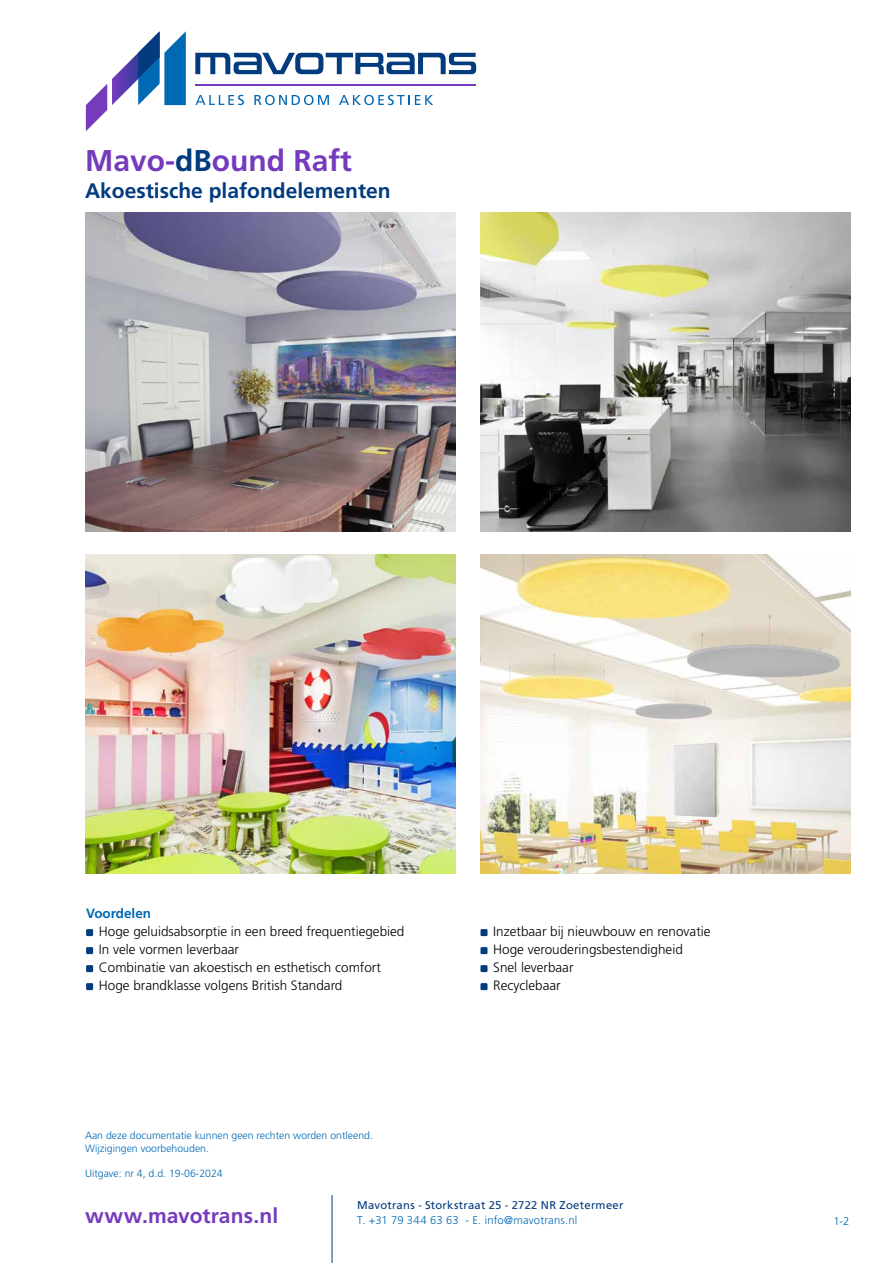
<style>
.page{position:relative;width:893px;height:1263px;background:#fff}
.page>*{position:absolute;margin:0;border:0;box-sizing:border-box;transform-origin:0 0}
.t1{font:700 30px "Frutiger LT Std";color:#753bbd}
.t2{font:700 21px "Frutiger LT Std";color:#023b7e}
.t3{font:700 21px "Frutiger LT Std";letter-spacing:.005em;color:#753bbd}
.t4{font:300 13.5px/18px "Frutiger LT Std";color:#000}
.t5{font:700 13.5px "Frutiger LT Std";color:#0069b4}
.t6{font:11.25px "Frutiger LT Std";letter-spacing:.025em;color:#023b7e}
.t7{font:300 11.25px "Frutiger LT Std";letter-spacing:.015em;color:#0069b4}
.t8{font:300 10.5px/12.6px "Frutiger LT Std";color:#0069b4}
.s1{color:#023b7e}
</style>
<div class="page">
<div style="left:86px;top:929px;width:7px;height:7px;background:#023b7e"></div>
<div style="left:86px;top:947px;width:7px;height:7px;background:#023b7e"></div>
<div style="left:86px;top:965px;width:7px;height:7px;background:#023b7e"></div>
<div style="left:86px;top:983px;width:7px;height:7px;background:#023b7e"></div>
<div style="left:480px;top:929px;width:7px;height:7px;background:#023b7e"></div>
<div style="left:480px;top:947px;width:7px;height:7px;background:#023b7e"></div>
<div style="left:480px;top:965px;width:7px;height:7px;background:#023b7e"></div>
<div style="left:480px;top:983px;width:7px;height:7px;background:#023b7e"></div>
<img style="left:85px;top:213px;width:370px;height:318px">
<img style="left:480px;top:213px;width:370px;height:318px">
<img style="left:85px;top:555px;width:370px;height:319px">
<img style="left:480px;top:555px;width:370px;height:319px">
<svg style="left:86px;top:31px;width:100px;height:100px"></svg>
<svg style="left:195px;top:53px;width:281px;height:21px"></svg>
<hr style="left:195px;top:84px;width:281px;height:1px;background:#753bbd">
<svg style="left:195px;top:95px;width:49px;height:10px"></svg>
<svg style="left:254px;top:95px;width:75px;height:10px"></svg>
<svg style="left:339px;top:95px;width:94px;height:10px"></svg>
<hr style="left:332px;top:1195px;width:1px;height:68px;background:#023b7e">
<h1 class="t1" style="left:85px;top:143px;width:268px">Mavo-<span class="s1">dB</span>ound Raft</h1>
<h2 class="t2" style="left:85px;top:179px;width:307px">Akoestische plafondelementen</h2>
<p class="t5" style="left:86px;top:905px;width:67px">Voordelen</p>
<p class="t4" style="left:99px;top:923px;width:307px">Hoge geluidsabsorptie in een breed frequentiegebied In vele vormen leverbaar<br>Combinatie van akoestisch en esthetisch comfort Hoge brandklasse volgens British Standard</p>
<p class="t4" style="left:493px;top:923px;width:219px">Inzetbaar bij nieuwbouw en renovatie<br>Hoge verouderingsbestendigheid<br>Snel leverbaar<br>Recyclebaar</p>
<p class="t8" style="left:85px;top:1129px;width:289px">Aan deze documentatie kunnen geen rechten worden ontleend.<br>Wijzigingen voorbehouden.</p>
<p class="t8" style="left:85px;top:1167px;width:139px">Uitgave: nr 4, d.d. 19-06-2024</p>
<p class="t6" style="left:357px;top:1198px;width:268px">Mavotrans - Storkstraat 25 - 2722 NR Zoetermeer</p>
<h2 class="t3" style="left:85px;top:1203px;width:195px">www.mavotrans.nl</h2>
<p class="t7" style="left:357px;top:1213px;width:222px">T. +31 79 344 63 63 - E. info@mavotrans.nl</p>
<p class="t7" style="left:833px;top:1215px;width:18px">1-2</p>
</div>
